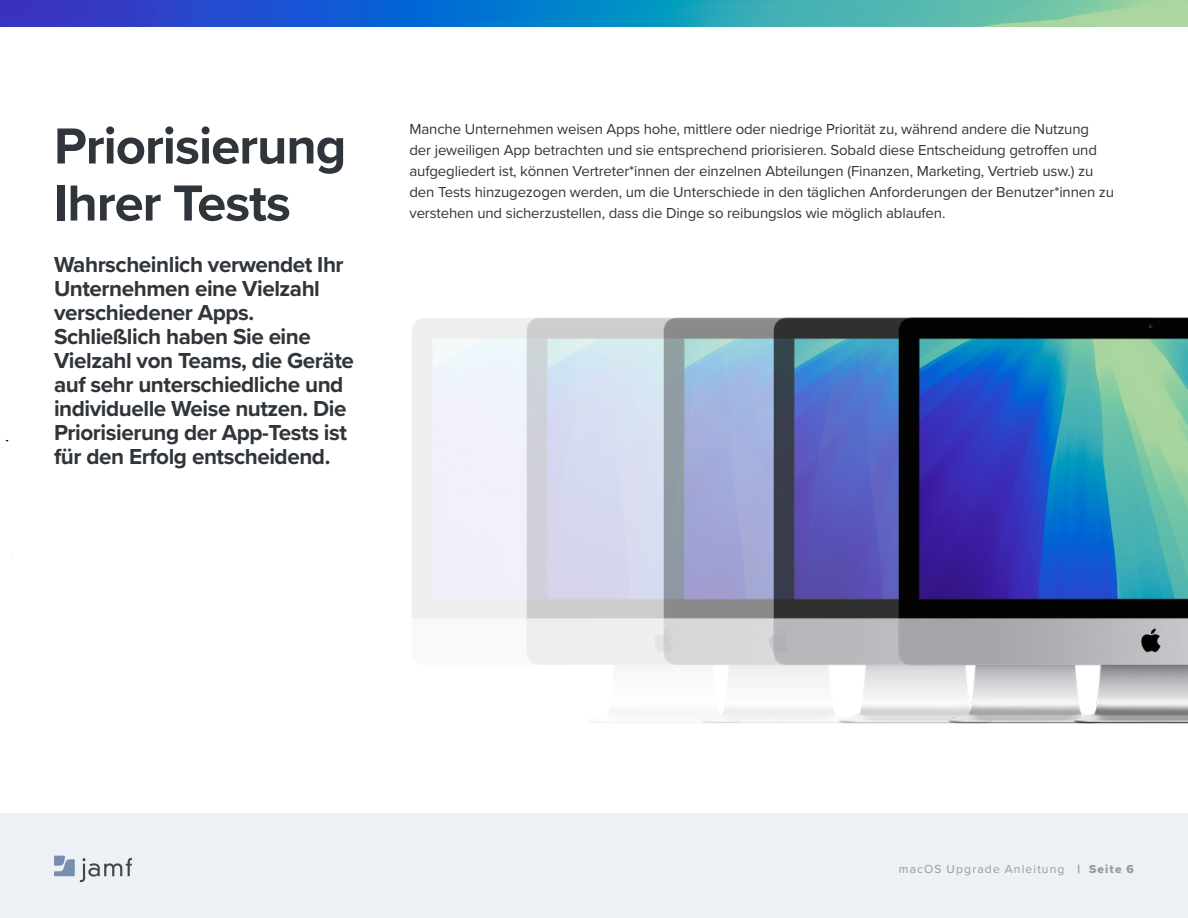
<style>
.page{position:relative;width:1188px;height:918px;background:#fff}
.page>*{position:absolute;margin:0;border:0;box-sizing:border-box;transform-origin:0 0}
.t1{font:700 52.5px/57px "Proxima Nova";letter-spacing:-.02em;color:#2f353a}
.t2{font:700 22.5px/24px "Proxima Nova";letter-spacing:-.02em;color:#2f353a}
.t3{font:15px/21px "Proxima Nova";letter-spacing:-.01em;color:#2f353a}
.t4{font:12px "Proxima Nova";letter-spacing:.095em;color:#979a9d}
.s1{font-family:"Proxima Nova Extrabld"}
</style>
<div class="page">
<div style="left:0;top:813px;width:1187px;height:105px;background:#edf0f5"></div>
<svg style="left:54px;top:856px;width:78px;height:26px"></svg>
<img style="left:0;top:0;width:1188px;height:27px">
<img style="left:525px;top:317px;width:137px;height:406px">
<img style="left:662px;top:317px;width:109px;height:407px">
<img style="left:771px;top:317px;width:125px;height:407px">
<img style="left:896px;top:317px;width:292px;height:407px">
<h1 class="t1" style="left:54px;top:116px;width:294px">Priorisierung<br>Ihrer Tests</h1>
<p class="t2" style="left:54px;top:252px;width:301px">Wahrscheinlich verwendet Ihr<br>Unternehmen eine Vielzahl verschiedener Apps.<br>Schließlich haben Sie eine<br>Vielzahl von Teams, die Geräte auf sehr unterschiedliche und individuelle Weise nutzen. Die<br>Priorisierung der App-Tests ist für den Erfolg entscheidend.</p>
<p class="t3" style="left:410px;top:118px;width:706px">Manche Unternehmen weisen Apps hohe, mittlere oder niedrige Priorität zu, während andere die Nutzung der jeweiligen App betrachten und sie entsprechend priorisieren. Sobald diese Entscheidung getroffen und aufgegliedert ist, können Vertreter*innen der einzelnen Abteilungen (Finanzen, Marketing, Vertrieb usw.) zu den Tests hinzugezogen werden, um die Unterschiede in den täglichen Anforderungen der Benutzer*innen zu verstehen und sicherzustellen, dass die Dinge so reibungslos wie möglich ablaufen.</p>
<p class="t4" style="left:899px;top:860px;width:237px">macOS Upgrade Anleitung <span class="s1">| Seite 6</span></p>
</div>
